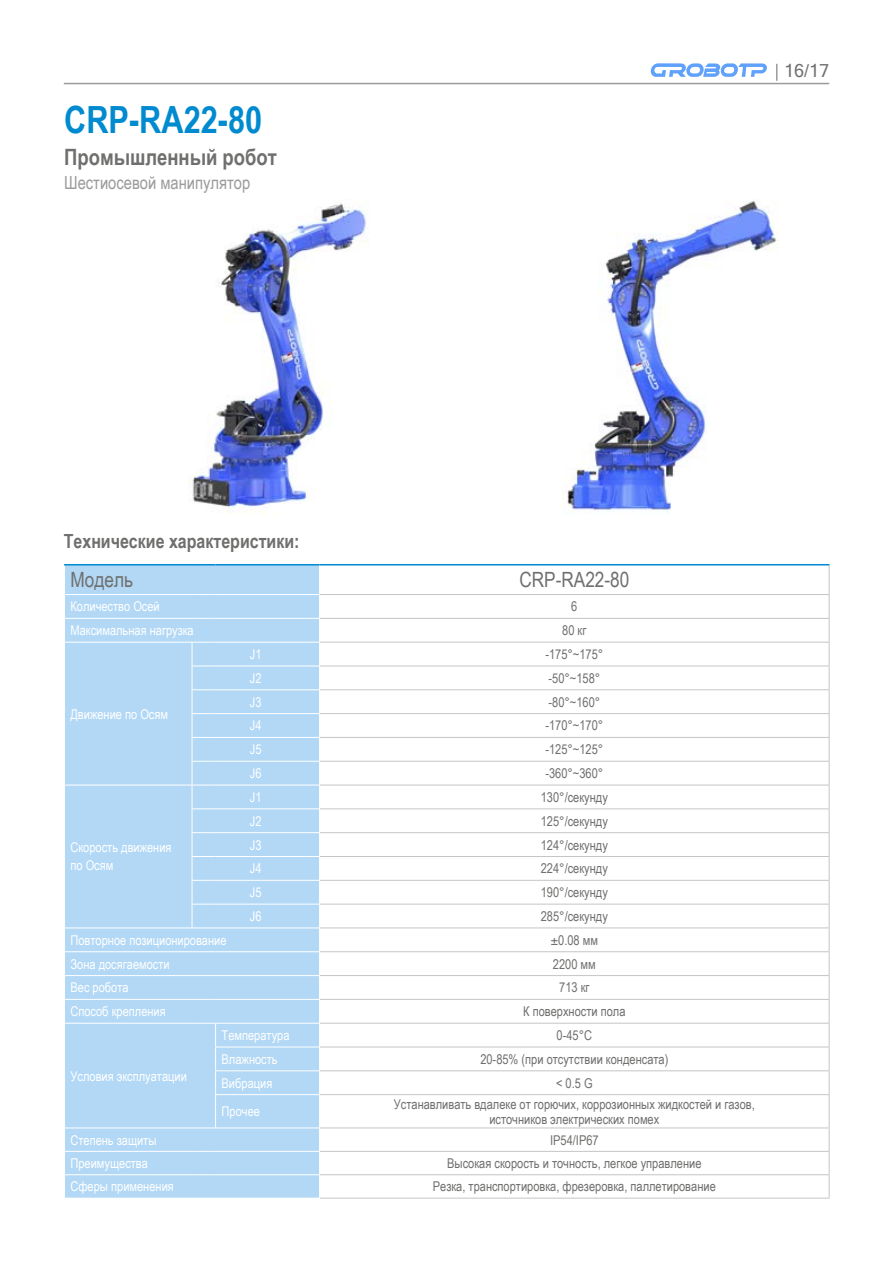
<style>
.page{position:relative;width:893px;height:1263px;background:#fff}
.page>*{position:absolute;margin:0;border:0;box-sizing:border-box;transform-origin:0 0}
.t1{font:700 37.5px "Arial Narrow";color:#008acf}
.t2{font:700 22.5px "Arial Narrow";color:#6f6f6e}
.t3{font:21px "Arial Narrow";color:#6f6f6e}
.t4{font:700 19.5px "Arial Narrow";color:#6f6f6e}
.t5{font:18px "Arial Narrow";color:#9c9b9b}
.t6{font:18px "Microsoft Sans Serif";color:#6f6f6e}
.t7{font:13.5px/15px "Arial Narrow";color:#6f6f6e;text-align:center}
.t8{font:13.5px/18px "Arial Narrow";color:#fff}
</style>
<div class="page">
<hr style="left:64px;top:83px;width:765px;height:1px;background:#9c9b9b">
<svg style="left:650px;top:63px;width:117px;height:14px"></svg>
<svg style="left:776px;top:64px;width:1px;height:17px"></svg>
<img style="left:562px;top:199px;width:217px;height:312px">
<img style="left:189px;top:203px;width:180px;height:310px">
<div style="left:65px;top:565px;width:254px;height:633px;background:#b2d8f6"></div>
<svg style="left:320px;top:565px;width:509px;height:633px"></svg>
<hr style="left:64px;top:594px;width:128px;height:1px;background:#fff">
<svg style="left:192px;top:594px;width:24px;height:1px"></svg>
<hr style="left:216px;top:594px;width:104px;height:1px;background:#fff">
<hr style="left:64px;top:618px;width:128px;height:1px;background:#fff">
<svg style="left:192px;top:618px;width:24px;height:1px"></svg>
<hr style="left:216px;top:618px;width:104px;height:1px;background:#fff">
<hr style="left:64px;top:642px;width:128px;height:1px;background:#fff">
<hr style="left:216px;top:642px;width:104px;height:1px;background:#fff">
<hr style="left:216px;top:666px;width:104px;height:1px;background:#fff">
<hr style="left:216px;top:689px;width:104px;height:1px;background:#fff">
<hr style="left:216px;top:713px;width:104px;height:1px;background:#fff">
<hr style="left:216px;top:737px;width:104px;height:1px;background:#fff">
<hr style="left:216px;top:761px;width:104px;height:1px;background:#fff">
<hr style="left:64px;top:785px;width:128px;height:1px;background:#fff">
<hr style="left:216px;top:785px;width:104px;height:1px;background:#fff">
<hr style="left:216px;top:808px;width:104px;height:1px;background:#fff">
<hr style="left:216px;top:832px;width:104px;height:1px;background:#fff">
<hr style="left:216px;top:856px;width:104px;height:1px;background:#fff">
<hr style="left:216px;top:880px;width:104px;height:1px;background:#fff">
<hr style="left:216px;top:904px;width:104px;height:1px;background:#fff">
<hr style="left:64px;top:927px;width:128px;height:1px;background:#fff">
<svg style="left:192px;top:642px;width:24px;height:286px;background:#b6daf6"></svg>
<hr style="left:216px;top:927px;width:104px;height:1px;background:#fff">
<hr style="left:64px;top:951px;width:128px;height:1px;background:#fff">
<svg style="left:192px;top:951px;width:24px;height:1px"></svg>
<hr style="left:216px;top:951px;width:104px;height:1px;background:#fff">
<hr style="left:64px;top:975px;width:128px;height:1px;background:#fff">
<svg style="left:192px;top:975px;width:24px;height:1px"></svg>
<hr style="left:216px;top:975px;width:104px;height:1px;background:#fff">
<hr style="left:64px;top:999px;width:128px;height:1px;background:#fff">
<svg style="left:192px;top:999px;width:24px;height:1px"></svg>
<hr style="left:216px;top:999px;width:104px;height:1px;background:#fff">
<hr style="left:64px;top:1023px;width:128px;height:1px;background:#fff">
<hr style="left:216px;top:1023px;width:104px;height:1px;background:#fff">
<hr style="left:215px;top:1047px;width:105px;height:1px;background:#fff">
<hr style="left:215px;top:1070px;width:105px;height:1px;background:#fff">
<div style="left:192px;top:1023px;width:24px;height:71px;background:#b2d8f6"></div>
<hr style="left:215px;top:1094px;width:105px;height:1px;background:#fff">
<hr style="left:215px;top:1095px;width:1px;height:32px;background:#fff">
<hr style="left:64px;top:1127px;width:128px;height:1px;background:#fff">
<svg style="left:192px;top:1127px;width:24px;height:1px"></svg>
<hr style="left:216px;top:1127px;width:104px;height:1px;background:#fff">
<hr style="left:64px;top:1151px;width:128px;height:1px;background:#fff">
<svg style="left:192px;top:1151px;width:24px;height:1px"></svg>
<hr style="left:216px;top:1151px;width:104px;height:1px;background:#fff">
<hr style="left:64px;top:1174px;width:128px;height:1px;background:#fff">
<svg style="left:192px;top:1174px;width:24px;height:1px"></svg>
<hr style="left:216px;top:1174px;width:104px;height:1px;background:#fff">
<hr style="left:320px;top:594px;width:509px;height:1px;background:#c5c5c5">
<hr style="left:320px;top:618px;width:509px;height:1px;background:#c5c5c5">
<hr style="left:320px;top:642px;width:509px;height:1px;background:#c5c5c5">
<hr style="left:320px;top:666px;width:509px;height:1px;background:#c5c5c5">
<hr style="left:320px;top:689px;width:509px;height:1px;background:#c5c5c5">
<hr style="left:320px;top:713px;width:509px;height:1px;background:#c5c5c5">
<hr style="left:320px;top:737px;width:509px;height:1px;background:#c5c5c5">
<hr style="left:320px;top:761px;width:509px;height:1px;background:#c5c5c5">
<hr style="left:320px;top:785px;width:509px;height:1px;background:#c5c5c5">
<hr style="left:320px;top:808px;width:509px;height:1px;background:#c5c5c5">
<hr style="left:320px;top:832px;width:509px;height:1px;background:#c5c5c5">
<hr style="left:320px;top:856px;width:509px;height:1px;background:#c5c5c5">
<hr style="left:320px;top:880px;width:509px;height:1px;background:#c5c5c5">
<hr style="left:320px;top:904px;width:509px;height:1px;background:#c5c5c5">
<hr style="left:320px;top:927px;width:509px;height:1px;background:#c5c5c5">
<hr style="left:320px;top:951px;width:509px;height:1px;background:#c5c5c5">
<hr style="left:320px;top:975px;width:509px;height:1px;background:#c5c5c5">
<hr style="left:320px;top:999px;width:509px;height:1px;background:#c5c5c5">
<hr style="left:320px;top:1023px;width:509px;height:1px;background:#c5c5c5">
<hr style="left:320px;top:1047px;width:509px;height:1px;background:#c5c5c5">
<hr style="left:320px;top:1070px;width:509px;height:1px;background:#c5c5c5">
<svg style="left:829px;top:565px;width:1px;height:529px"></svg>
<hr style="left:320px;top:1094px;width:509px;height:1px;background:#c5c5c5">
<hr style="left:829px;top:1095px;width:1px;height:32px;background:#c5c5c5">
<hr style="left:320px;top:1127px;width:509px;height:1px;background:#c5c5c5">
<hr style="left:320px;top:1151px;width:509px;height:1px;background:#c5c5c5">
<hr style="left:320px;top:1174px;width:509px;height:1px;background:#c5c5c5">
<svg style="left:829px;top:1128px;width:1px;height:70px"></svg>
<hr style="left:320px;top:1198px;width:509px;height:1px;background:#c5c5c5">
<hr style="left:64px;top:564px;width:128px;height:1px;background:#008acf">
<svg style="left:192px;top:564px;width:24px;height:1px"></svg>
<hr style="left:216px;top:564px;width:104px;height:1px;background:#008acf">
<hr style="left:320px;top:564px;width:509px;height:1px;background:#008acf">
<h1 class="t1" style="left:64px;top:92px;width:200px">CRP-RA22-80</h1>
<h2 class="t2" style="left:64px;top:140px;width:214px">Промышленный робот</h2>
<h3 class="t5" style="left:64px;top:169px;width:188px">Шестиосевой манипулятор</h3>
<h3 class="t6" style="left:784px;top:59px;width:47px">16/17</h3>
<h3 class="t4" style="left:64px;top:527px;width:237px">Технические характеристики:</h3>
<h3 class="t3" style="left:70px;top:564px;width:64px">Модель</h3>
<h3 class="t3" style="left:519px;top:564px;width:112px">CRP-RA22-80</h3>
<p class="t8" style="left:70px;top:597px;width:91px">Количество Осей</p>
<p class="t7" style="left:571px;top:599px;width:8px">6</p>
<p class="t8" style="left:70px;top:621px;width:125px">Максимальная нагрузка</p>
<p class="t7" style="left:562px;top:622px;width:26px">80 кг</p>
<p class="t8" style="left:70px;top:704px;width:99px">Движение по Осям</p>
<p class="t8" style="left:70px;top:838px;width:103px">Скорость движения по Осям</p>
<p class="t8" style="left:250px;top:645px;width:13px">J1</p>
<p class="t7" style="left:545px;top:646px;width:59px">-175°~175°</p>
<p class="t8" style="left:250px;top:668px;width:13px">J2</p>
<p class="t7" style="left:548px;top:670px;width:53px">-50°~158°</p>
<p class="t8" style="left:250px;top:692px;width:13px">J3</p>
<p class="t7" style="left:548px;top:694px;width:53px">-80°~160°</p>
<p class="t8" style="left:250px;top:716px;width:13px">J4</p>
<p class="t7" style="left:545px;top:718px;width:59px">-170°~170°</p>
<p class="t8" style="left:250px;top:740px;width:13px">J5</p>
<p class="t7" style="left:545px;top:741px;width:59px">-125°~125°</p>
<p class="t8" style="left:250px;top:764px;width:13px">J6</p>
<p class="t7" style="left:545px;top:765px;width:59px">-360°~360°</p>
<p class="t8" style="left:250px;top:788px;width:13px">J1</p>
<p class="t7" style="left:541px;top:789px;width:69px">130°/секунду</p>
<p class="t8" style="left:250px;top:811px;width:13px">J2</p>
<p class="t7" style="left:541px;top:813px;width:69px">125°/секунду</p>
<p class="t8" style="left:250px;top:835px;width:13px">J3</p>
<p class="t7" style="left:541px;top:837px;width:69px">124°/секунду</p>
<p class="t8" style="left:250px;top:859px;width:13px">J4</p>
<p class="t7" style="left:541px;top:860px;width:69px">224°/секунду</p>
<p class="t8" style="left:250px;top:883px;width:13px">J5</p>
<p class="t7" style="left:541px;top:884px;width:69px">190°/секунду</p>
<p class="t8" style="left:250px;top:907px;width:13px">J6</p>
<p class="t7" style="left:541px;top:908px;width:69px">285°/секунду</p>
<p class="t8" style="left:70px;top:930px;width:158px">Повторное позиционирование</p>
<p class="t7" style="left:551px;top:932px;width:49px">±0.08 мм</p>
<p class="t8" style="left:70px;top:954px;width:101px">Зона досягаемости</p>
<p class="t7" style="left:553px;top:956px;width:44px">2200 мм</p>
<p class="t8" style="left:70px;top:978px;width:60px">Вес робота</p>
<p class="t7" style="left:559px;top:980px;width:32px">713 кг</p>
<p class="t8" style="left:70px;top:1002px;width:97px">Способ крепления</p>
<p class="t7" style="left:523px;top:1003px;width:104px">К поверхности пола</p>
<p class="t8" style="left:70px;top:1066px;width:118px">Условия эксплуатации</p>
<p class="t8" style="left:222px;top:1026px;width:69px">Температура</p>
<p class="t7" style="left:557px;top:1027px;width:37px">0-45°С</p>
<p class="t8" style="left:222px;top:1049px;width:58px">Влажность</p>
<p class="t7" style="left:480px;top:1051px;width:190px">20-85% (при отсутствии конденсата)</p>
<p class="t8" style="left:222px;top:1073px;width:52px">Вибрация</p>
<p class="t7" style="left:556px;top:1075px;width:38px">&lt; 0.5 G</p>
<p class="t8" style="left:222px;top:1102px;width:40px">Прочее</p>
<p class="t7" style="left:394px;top:1096px;width:362px">Устанавливать вдалеке от горючих, коррозионных жидкостей и газов, источников электрических помех</p>
<p class="t8" style="left:70px;top:1130px;width:88px">Степень защиты</p>
<p class="t7" style="left:550px;top:1132px;width:50px">IP54/IP67</p>
<p class="t8" style="left:70px;top:1154px;width:79px">Преимущества</p>
<p class="t7" style="left:447px;top:1155px;width:256px">Высокая скорость и точность, легкое управление</p>
<p class="t8" style="left:70px;top:1177px;width:105px">Сферы применения</p>
<p class="t7" style="left:433px;top:1178px;width:284px">Резка, транспортировка, фрезеровка, паллетирование</p>
</div>
